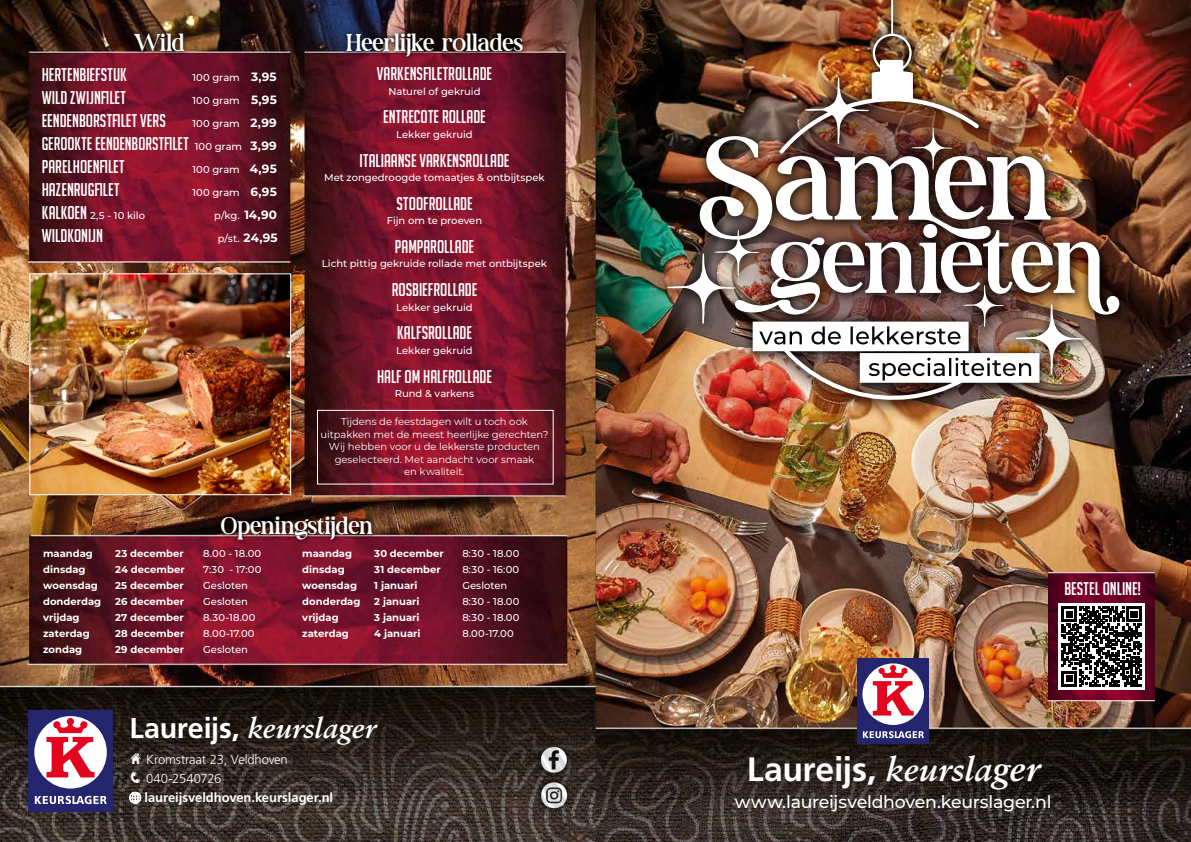
<style>
.page{position:relative;width:1191px;height:842px;background:#fff}
.page>*{position:absolute;margin:0;border:0;box-sizing:border-box;transform-origin:0 0}
.t1{font:700 33.8px "Frutiger LT Std";letter-spacing:-.01em;color:#fff}
.t2{font:italic 700 28.6px "Sabon LT Std";letter-spacing:-.005em;color:#fff}
.t3{font:23.9px "Ws Paradose";letter-spacing:-.015em;color:#fff}
.t4{font:18px/23px "Big Noodle Titling";letter-spacing:.005em;color:#fff}
.t5{font:500 17.4px "Montserrat";letter-spacing:-.015em;color:#fff}
.t6{font:700 13px/19.1px "Frutiger LT Std";letter-spacing:-.005em;color:#fff}
.t7{font:300 13px "Frutiger LT Std";letter-spacing:-.015em;color:#fff}
.t8{font:500 10px "Montserrat";color:#fff}
.t9{font:700 10px "Montserrat";color:#fff}
.t10{font:10px/12.5px "Montserrat";letter-spacing:-.005em;color:#fff;text-align:center}
.s1{font-weight:700;font-size:12px}
.s2{font-family:"Montserrat";font-weight:500;font-size:10px}
.s3{font-family:"Montserrat";font-weight:700;font-size:12px}
.s4{font-family:"Big Noodle Titling";font-weight:400;font-size:18px}
.s5{font-family:"Frutiger LT Std";font-style:normal}
.s6{font-weight:300}
.s7{font-family:"Sabon LT Std";font-style:italic}
.s8{font-family:"Sabon LT Std";font-style:italic;font-size:36.2px}
</style>
<div class="page">
<img style="left:0;top:0;width:1191px;height:842px">
<div style="left:28px;top:710px;width:85px;height:101px;background:#24256d"></div>
<div style="left:34px;top:716px;width:73px;height:72px;background:#fff;border-radius:50%"></div>
<svg style="left:46px;top:718px;width:49px;height:59px"></svg>
<svg style="left:35px;top:796px;width:72px;height:9px"></svg>
<div style="left:857px;top:658px;width:72px;height:86px;background:#24256d"></div>
<div style="left:862px;top:663px;width:62px;height:62px;background:#fff;border-radius:50%"></div>
<svg style="left:872px;top:665px;width:41px;height:50px"></svg>
<svg style="left:863px;top:731px;width:61px;height:8px"></svg>
<div style="left:532px;top:738px;width:43px;height:79px;background:#000;opacity:.75"></div>
<img style="left:535px;top:742px;width:36px;height:71px">
<div style="left:657px;top:0;width:474px;height:413px;background:#000;opacity:.9"></div>
<img style="left:667px;top:0;width:452px;height:403px">
<svg style="left:129px;top:792px;width:12px;height:11px"></svg>
<div style="left:128px;top:28px;width:62px;height:29px;background:#000;opacity:.75"></div>
<div style="left:215px;top:510px;width:163px;height:35px;background:#000;opacity:.75"></div>
<div style="left:341px;top:28px;width:187px;height:34px;background:#000;opacity:.75"></div>
<img style="left:31px;top:275px;width:258px;height:218px">
<div style="left:29px;top:273px;width:262px;height:222px;border:1px solid #fff"></div>
<img style="left:1048px;top:573px;width:107px;height:127px">
<hr style="left:1048px;top:572px;width:107px;height:1px;background:#fff">
<hr style="left:1047px;top:700px;width:108px;height:1px;background:#fff">
<div style="left:1058px;top:603px;width:86px;height:87px;background:linear-gradient(to right,#fff,#fff)"></div>
<svg style="left:1061px;top:606px;width:80px;height:80px"></svg>
<div style="left:317px;top:410px;width:236px;height:74px;border:1px solid #fff"></div>
<h3 class="t3" style="left:134px;top:27px;width:52px">Wild</h3>
<h3 class="t4" style="left:42px;top:63px;width:87px">HERTENBIEFSTUK</h3>
<p class="t8" style="left:192px;top:70px;width:86px">100 gram <span class="s1">3,95</span></p>
<h3 class="t4" style="left:42px;top:86px;width:86px">WILD ZWIJNFILET</h3>
<p class="t8" style="left:192px;top:93px;width:86px">100 gram <span class="s1">5,95</span></p>
<h3 class="t4" style="left:42px;top:109px;width:126px">EENDENBORSTFILET VERS</h3>
<p class="t8" style="left:192px;top:116px;width:86px">100 gram <span class="s1">2,99</span></p>
<h3 class="t4" style="left:42px;top:132px;width:236px">GEROOKTE EENDENBORSTFILET <span class="s2">100 gram</span> <span class="s3">3,99<br></span>PARELHOENFILET</h3>
<p class="t8" style="left:192px;top:162px;width:86px">100 gram <span class="s1">4,95</span></p>
<h3 class="t4" style="left:42px;top:178px;width:79px">HAZENRUGFILET</h3>
<p class="t8" style="left:192px;top:185px;width:86px">100 gram <span class="s1">6,95</span></p>
<p class="t8" style="left:42px;top:208px;width:105px"><span class="s4">KALKOEN</span> 2,5 - 10 kilo</p>
<p class="t8" style="left:214px;top:208px;width:64px">p/kg. <span class="s1">14,90</span></p>
<h3 class="t4" style="left:42px;top:224px;width:63px">WILDKONIJN</h3>
<p class="t8" style="left:218px;top:231px;width:61px">p/st. <span class="s1">24,95</span></p>
<h3 class="t3" style="left:346px;top:27px;width:178px">Heerlijke rollades</h3>
<h3 class="t4" style="left:377px;top:62px;width:117px">VARKENSFILETROLLADE</h3>
<p class="t8" style="left:388px;top:84px;width:94px">Naturel of gekruid</p>
<h3 class="t4" style="left:383px;top:106px;width:104px">ENTRECOTE ROLLADE</h3>
<p class="t8" style="left:396px;top:127px;width:78px">Lekker gekruid</p>
<h3 class="t4" style="left:359px;top:149px;width:151px">ITALIAANSE VARKENSROLLADE</h3>
<p class="t8" style="left:324px;top:171px;width:222px">Met zongedroogde tomaatjes &amp; ontbijtspek</p>
<h3 class="t4" style="left:396px;top:192px;width:78px">STOOFROLLADE</h3>
<p class="t8" style="left:387px;top:214px;width:97px">Fijn om te proeven</p>
<h3 class="t4" style="left:395px;top:235px;width:81px">PAMPAROLLADE</h3>
<p class="t8" style="left:322px;top:257px;width:226px">Licht pittig gekruide rollade met ontbijtspek</p>
<h3 class="t4" style="left:392px;top:278px;width:87px">ROSBIEFROLLADE</h3>
<p class="t8" style="left:396px;top:300px;width:78px">Lekker gekruid</p>
<h3 class="t4" style="left:397px;top:321px;width:76px">KALFSROLLADE</h3>
<p class="t8" style="left:396px;top:343px;width:78px">Lekker gekruid</p>
<h3 class="t4" style="left:377px;top:365px;width:116px">HALF OM HALFROLLADE</h3>
<p class="t8" style="left:395px;top:386px;width:81px">Rund &amp; varkens</p>
<p class="t10" style="left:320px;top:415px;width:229px">Tijdens de feestdagen wilt u toch ook uitpakken met de meest heerlijke gerechten?<br>Wij hebben voor u de lekkerste producten geselecteerd. Met aandacht voor smaak<br>en kwaliteit.</p>
<h3 class="t3" style="left:221px;top:509px;width:154px">Openingstijden</h3>
<p class="t9" style="left:43px;top:546px;width:51px">maandag</p>
<p class="t9" style="left:115px;top:546px;width:70px">23 december</p>
<p class="t8" style="left:203px;top:546px;width:60px">8.00 - 18.00</p>
<p class="t9" style="left:43px;top:562px;width:44px">dinsdag</p>
<p class="t9" style="left:115px;top:562px;width:71px">24 december</p>
<p class="t8" style="left:203px;top:562px;width:60px">7:30 - 17:00</p>
<p class="t9" style="left:43px;top:578px;width:56px">woensdag</p>
<p class="t9" style="left:115px;top:578px;width:70px">25 december</p>
<p class="t8" style="left:203px;top:578px;width:46px">Gesloten</p>
<p class="t9" style="left:43px;top:594px;width:60px">donderdag</p>
<p class="t9" style="left:115px;top:594px;width:70px">26 december</p>
<p class="t8" style="left:203px;top:594px;width:46px">Gesloten</p>
<p class="t9" style="left:43px;top:610px;width:38px">vrijdag</p>
<p class="t9" style="left:115px;top:610px;width:70px">27 december</p>
<p class="t8" style="left:203px;top:610px;width:54px">8.30-18.00</p>
<p class="t9" style="left:43px;top:626px;width:48px">zaterdag</p>
<p class="t9" style="left:115px;top:626px;width:71px">28 december</p>
<p class="t8" style="left:203px;top:626px;width:53px">8.00-17.00</p>
<p class="t9" style="left:43px;top:642px;width:41px">zondag</p>
<p class="t9" style="left:115px;top:642px;width:71px">29 december</p>
<p class="t8" style="left:203px;top:642px;width:46px">Gesloten</p>
<p class="t9" style="left:302px;top:546px;width:51px">maandag</p>
<p class="t9" style="left:374px;top:546px;width:71px">30 december</p>
<p class="t8" style="left:462px;top:546px;width:59px">8:30 - 18.00</p>
<p class="t9" style="left:302px;top:562px;width:44px">dinsdag</p>
<p class="t9" style="left:374px;top:562px;width:68px">31 december</p>
<p class="t8" style="left:462px;top:562px;width:58px">8:30 - 16:00</p>
<p class="t9" style="left:302px;top:578px;width:56px">woensdag</p>
<p class="t9" style="left:374px;top:578px;width:45px">1 januari</p>
<p class="t8" style="left:462px;top:578px;width:46px">Gesloten</p>
<p class="t9" style="left:302px;top:594px;width:60px">donderdag</p>
<p class="t9" style="left:374px;top:594px;width:47px">2 januari</p>
<p class="t8" style="left:462px;top:594px;width:59px">8:30 - 18.00</p>
<p class="t9" style="left:302px;top:610px;width:38px">vrijdag</p>
<p class="t9" style="left:374px;top:610px;width:47px">3 januari</p>
<p class="t8" style="left:462px;top:610px;width:59px">8:30 - 18.00</p>
<p class="t9" style="left:302px;top:626px;width:48px">zaterdag</p>
<p class="t9" style="left:374px;top:626px;width:48px">4 januari</p>
<p class="t8" style="left:462px;top:626px;width:53px">8.00-17.00</p>
<h2 class="t2" style="left:129px;top:711px;width:248px"><span class="s5">Laureijs,</span> keurslager</h2>
<h3 class="t7" style="left:129px;top:752px;width:160px">★ Kromstraat 23, Veldhoven</h3>
<h3 class="t6" style="left:144px;top:769px;width:190px;text-indent:-15px">❑ <span class="s6">040-2540726 </span>laureijsveldhoven.keurslager.nl</h3>
<h3 class="t4" style="left:1064px;top:577px;width:78px">BESTEL ONLINE!</h3>
<h1 class="t1" style="left:746px;top:750px;width:294px">Laureijs, <span class="s7">keursla</span><span class="s8">ger</span></h1>
<h3 class="t5" style="left:735px;top:790px;width:318px">www.laureijsveldhoven.keurslager.nl</h3>
</div>
